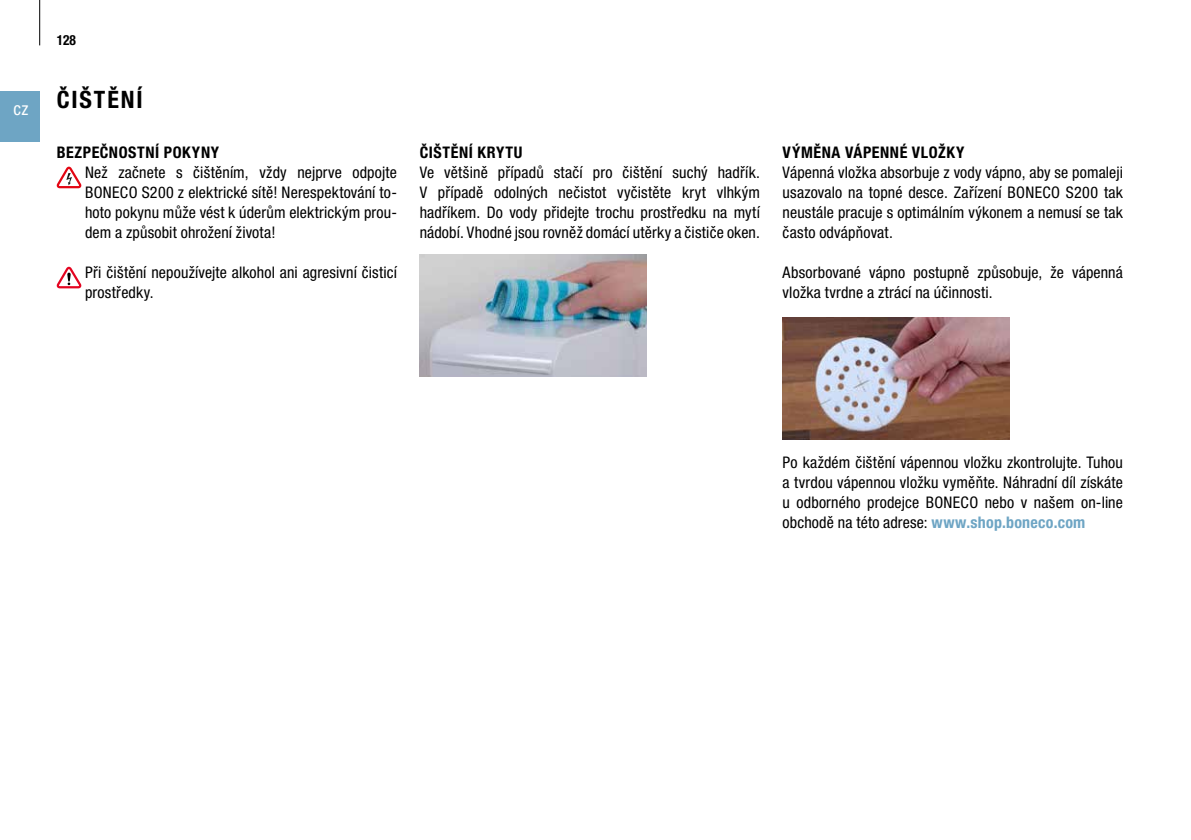
<style>
.page{position:relative;width:1191px;height:840px;background:#fff}
.page>*{position:absolute;margin:0;border:0;box-sizing:border-box;transform-origin:0 0}
.t1{font:700 condensed 24px "Helvetica Neue LTW1 G";letter-spacing:.08em;color:#000}
.t2{font:condensed 18px "Helvetica Neue LTW1 G";color:#fff}
.t3{font:condensed 16px/20px "Helvetica Neue LTW1 G";letter-spacing:.01em;color:#000;text-align:justify}
.t4{font:700 condensed 16px "Helvetica Neue LTW1 G";letter-spacing:.035em;color:#000}
.t5{font:700 condensed 14px "Helvetica Neue LTW1 G";color:#000;scale:.96 1}
.s1{font-weight:700;color:#6ea5c4}
</style>
<div class="page">
<div style="left:0;top:91px;width:40px;height:51px;background:#6ea5c4"></div>
<hr style="left:39px;top:0;width:1px;height:45px;background:#000">
<svg style="left:57px;top:166px;width:24px;height:22px"></svg>
<svg style="left:57px;top:266px;width:24px;height:22px"></svg>
<img style="left:782px;top:317px;width:227px;height:122px">
<img style="left:420px;top:254px;width:226px;height:122px">
<p class="t2" style="left:13px;top:98px;width:16px">cz</p>
<p class="t5" style="left:57px;top:32px;width:21px">128</p>
<h1 class="t1" style="left:57px;top:85px;width:88px">ČIŠTĚNÍ</h1>
<p class="t4" style="left:57px;top:142px;width:164px">BEZPEČNOSTNÍ POKYNY</p>
<p class="t3" style="left:85px;top:162px;width:313px">Než začnete s čištěním, vždy nejprve odpojte BONECO S200 z elektrické sítě! Nerespektování to&shy;hoto pokynu může vést k úderům elektrickým prou&shy;dem a způsobit ohrožení života!</p>
<p class="t3" style="left:85px;top:262px;width:313px">Při čištění nepoužívejte alkohol ani agresivní čisticí prostředky.</p>
<p class="t4" style="left:420px;top:142px;width:104px">ČIŠTĚNÍ KRYTU</p>
<p class="t3" style="left:420px;top:162px;width:342px">Ve většině případů stačí pro čištění suchý hadřík.<br>V případě odolných nečistot vyčistěte kryt vlhkým hadříkem. Do vody přidejte trochu prostředku na mytí nádobí. Vhodné jsou rovněž domácí utěrky a čističe oken.</p>
<p class="t4" style="left:782px;top:142px;width:183px">VÝMĚNA VÁPENNÉ VLOŽKY</p>
<p class="t3" style="left:782px;top:162px;width:342px">Vápenná vložka absorbuje z vody vápno, aby se pomaleji usazovalo na topné desce. Zařízení BONECO S200 tak neustále pracuje s optimálním výkonem a nemusí se tak často odvápňovat.</p>
<p class="t3" style="left:782px;top:262px;width:342px">Absorbované vápno postupně způsobuje, že vápenná vložka tvrdne a ztrácí na účinnosti.</p>
<p class="t3" style="left:782px;top:452px;width:342px">Po každém čištění vápennou vložku zkontrolujte. Tuhou a tvrdou vápennou vložku vyměňte. Náhradní díl získáte u odborného prodejce BONECO nebo v našem on-line obchodě na této adrese: <span class="s1">www.shop.boneco.com</span></p>
</div>
